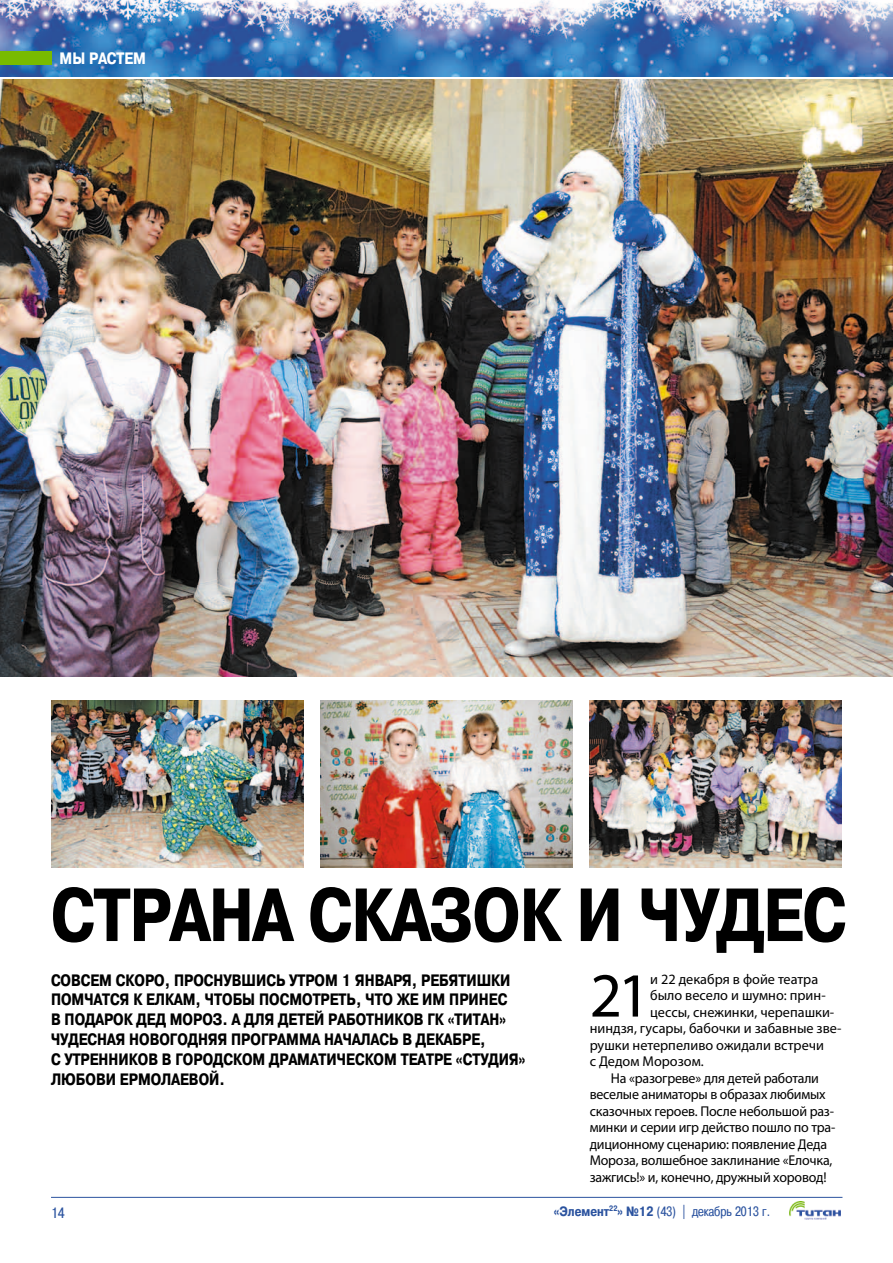
<style>
.page{position:relative;width:893px;height:1263px;background:#fff}
.page>*{position:absolute;margin:0;border:0;box-sizing:border-box;transform-origin:0 0}
.t1{font:700 75px "Pragmatica Condensed Cyr";letter-spacing:-.01em;color:#000}
.t2{font:63.15px "Myriad Pro";color:#000}
.t3{font:700 16.5px/19.8px "Pragmatica Condensed Cyr";color:#000}
.t4{font:700 16.5px "Pragmatica Condensed Cyr";color:#fff}
.t5{font:15px "Pragmatica Condensed Cyr";color:#2b539f}
.t6{font:14.25px "Myriad Pro";letter-spacing:-.015em;color:#000}
.t7{font:13.5px "Pragmatica Condensed Cyr";color:#2b539f}
.s1{font-weight:700}
</style>
<div class="page">
<img style="left:0;top:0;width:893px;height:77px">
<div style="left:0;top:51px;width:51px;height:13px;background:#78bb00"></div>
<hr style="left:51px;top:1197px;width:791px;height:1px;background:#2b539f">
<img style="left:790px;top:1201px;width:51px;height:18px">
<img style="left:0;top:80px;width:893px;height:596px">
<img style="left:51px;top:701px;width:252px;height:166px">
<img style="left:590px;top:701px;width:252px;height:166px">
<img style="left:320px;top:701px;width:253px;height:166px">
<p class="t4" style="left:60px;top:49px;width:50px">мы растем</p>
<h1 class="t1" style="left:51px;top:873px;width:163px">Страна</h1>
<h1 class="t1" style="left:308px;top:873px;width:539px">сказок и чудеС</h1>
<h2 class="t2" style="left:590px;top:956px;width:62px">21</h2>
<p class="t6" style="left:650px;top:970px;width:170px">и 22 декабря в фойе театра</p>
<p class="t3" style="left:51px;top:970px;width:31px">Совсем</p>
<p class="t3" style="left:51px;top:970px;width:461px;text-indent:65px">скоро, проснувшись утром 1 января, ребятишки помчатся к ел кам , чтобы посмотреть , что же им принес<br>в подарок Дед Мороз. А для детей</p>
<p class="t6" style="left:650px;top:986px;width:177px">было весело и шумно: прин-</p>
<p class="t6" style="left:650px;top:1003px;width:186px">цессы, снежинки, черепашки-</p>
<p class="t6" style="left:590px;top:1019px;width:253px">ниндзя, гусары, бабочки и забавные зве-</p>
<p class="t6" style="left:590px;top:1036px;width:236px">рушки нетерпеливо ожидали встречи</p>
<p class="t6" style="left:590px;top:1052px;width:116px">с Дедом Морозом.</p>
<p class="t6" style="left:611px;top:1069px;width:210px">На «разогреве» для детей работали</p>
<p class="t6" style="left:590px;top:1085px;width:237px">веселые аниматоры в образах любимых</p>
<p class="t6" style="left:590px;top:1102px;width:246px">сказочных героев. После небольшой раз-</p>
<p class="t6" style="left:590px;top:1118px;width:247px">минки и серии игр действо пошло по тра-</p>
<p class="t6" style="left:590px;top:1135px;width:239px">диционному сценарию: появление Деда</p>
<p class="t6" style="left:590px;top:1151px;width:244px">Мороза, волшебное заклинание «Елочка,</p>
<p class="t6" style="left:590px;top:1168px;width:238px">зажгись!» и, конечно, дружный хоровод!</p>
<p class="t3" style="left:328px;top:1010px;width:179px">работн иков ГК «Титан »</p>
<p class="t3" style="left:51px;top:1029px;width:29px">чудесна</p>
<p class="t3" style="left:116px;top:1029px;width:174px">я новогодняя программа</p>
<p class="t3" style="left:324px;top:1029px;width:39px">началась</p>
<p class="t3" style="left:402px;top:1029px;width:85px">в декабре,</p>
<p class="t3" style="left:51px;top:1049px;width:249px">с утренн иков в Городском драмат</p>
<p class="t3" style="left:327px;top:1049px;width:84px">ическом теат</p>
<p class="t3" style="left:434px;top:1049px;width:93px">ре «Студия»</p>
<p class="t3" style="left:51px;top:1069px;width:121px">Любови Ермолаев</p>
<p class="t3" style="left:199px;top:1069px;width:28px">ой.</p>
<p class="t5" style="left:51px;top:1204px;width:15px">14</p>
<p class="t7" style="left:554px;top:1203px;width:218px"><span class="s1">«Элемент</span><sup>22</sup><span class="s1">» №12</span> (43) | декабрь 2013 г.</p>
</div>
